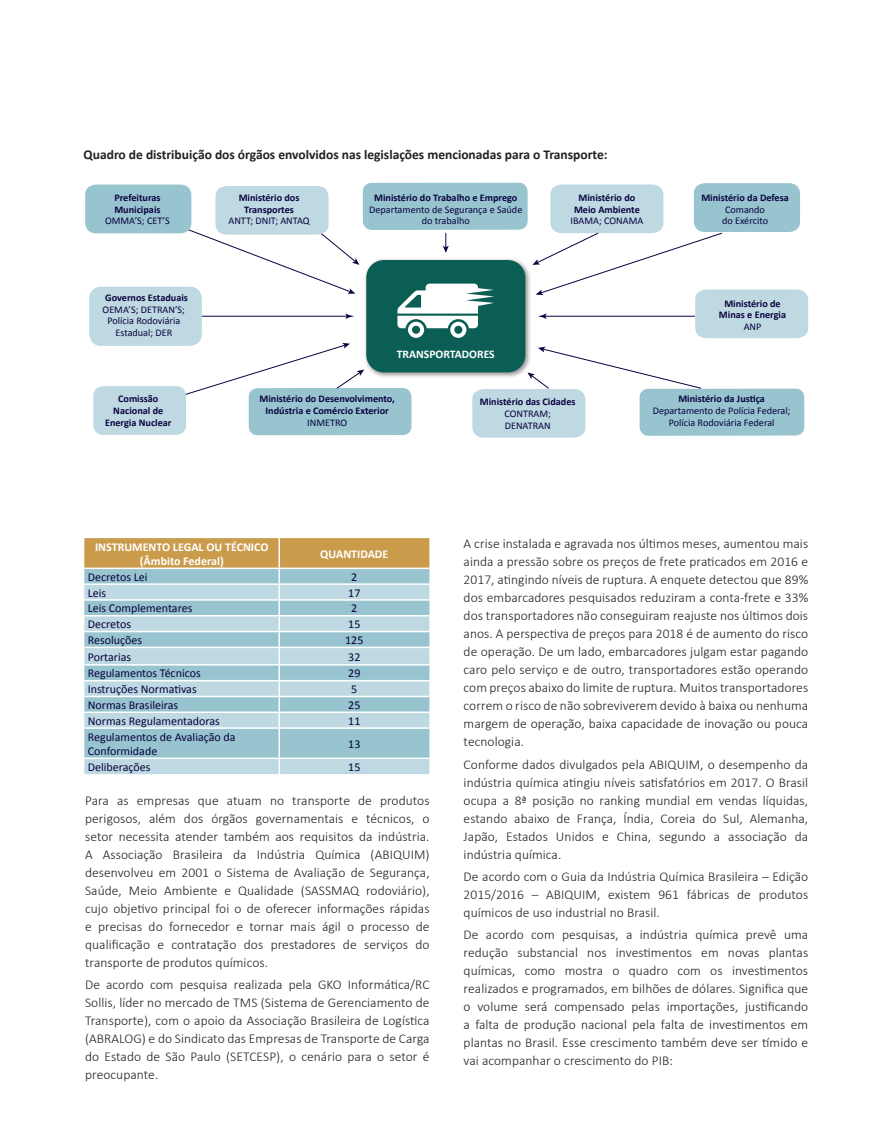
<style>
.page{position:relative;width:872px;height:1127px;background:#fff}
.page>*{position:absolute;margin:0;border:0;box-sizing:border-box;transform-origin:0 0}
.t1{font:300 13.5px/18px "Calibri";letter-spacing:.005em;color:#231f20;text-align:justify}
.t2{font:700 13.5px "Calibri";color:#231f20}
.t3{font:12px/14.4px "Calibri";color:#0a023f}
.t4{font:700 12px/14.4px "Calibri";color:#fff;text-align:center}
.t5{font:700 11.7px "Calibri";color:#fff}
.t6{font:700 10.2px/11.7px "Calibri";color:#0a023f;text-align:center}
.t7{font:10.2px/11.7px "Calibri";color:#0a023f;text-align:center}
.s1{font-weight:400}
.s2{font-weight:700}
</style>
<div class="page">
<svg style="left:84px;top:729px;width:345px;height:45px;background:#a4cbd5"></svg>
<svg style="left:84px;top:538px;width:345px;height:189px;background:#b6cac5"></svg>
<hr style="left:278px;top:729px;width:2px;height:28px;background:#fff">
<hr style="left:84px;top:757px;width:195px;height:2px;background:#fff">
<hr style="left:279px;top:757px;width:150px;height:2px;background:#fff">
<svg style="left:278px;top:759px;width:2px;height:15px"></svg>
<div style="left:362px;top:182px;width:166px;height:48px;background:#97c4cf;border-radius:10px"></div>
<div style="left:639px;top:388px;width:165px;height:48px;background:#97c4cf;border-radius:10px"></div>
<div style="left:248px;top:388px;width:164px;height:47px;background:#97c4cf;border-radius:10px"></div>
<img style="left:365px;top:259px;width:165px;height:118px">
<div style="left:366px;top:260px;width:159px;height:112px;background:#0b5e53;border-radius:17px"></div>
<svg style="left:397px;top:284px;width:97px;height:54px"></svg>
<hr style="left:197px;top:316px;width:151px;height:1px;background:#0a023f">
<svg style="left:345px;top:313px;width:9px;height:6px"></svg>
<svg style="left:443px;top:233px;width:6px;height:20px"></svg>
<svg style="left:532px;top:183px;width:276px;height:155px"></svg>
<svg style="left:184px;top:343px;width:180px;height:52px"></svg>
<svg style="left:472px;top:347px;width:229px;height:91px"></svg>
<svg style="left:85px;top:185px;width:274px;height:109px"></svg>
<div style="left:93px;top:386px;width:93px;height:49px;background:#bed9e1;border-radius:10px"></div>
<div style="left:89px;top:287px;width:113px;height:59px;background:#bed9e1;border-radius:12px"></div>
<p class="t2" style="left:84px;top:146px;width:525px">Quadro de distribuição dos órgãos envolvidos nas legislações mencionadas para o Transporte:</p>
<p class="t6" style="left:105px;top:192px;width:66px">Prefeituras<br>Municipais<br><span class="s1">OMMA’S; CET’S</span></p>
<p class="t6" style="left:228px;top:192px;width:83px">Ministério dos<br>Transportes<br><span class="s1">ANTT; DNIT; ANTAQ</span></p>
<p class="t7" style="left:369px;top:192px;width:155px"><span class="s2">Ministério do Trabalho e Emprego<br></span>Departamento de Segurança e Saúde do trabalho</p>
<p class="t6" style="left:570px;top:192px;width:74px">Ministério do<br>Meio Ambiente<br><span class="s1">IBAMA; CONAMA</span></p>
<p class="t6" style="left:701px;top:192px;width:89px">Ministério da Defesa<br><span class="s1">Comando<br>do Exército</span></p>
<p class="t7" style="left:103px;top:292px;width:87px"><span class="s2">Governos Estaduais<br></span>OEMA’S; DETRAN’S;<br>Polícia Rodoviária<br>Estadual; DER</p>
<p class="t6" style="left:719px;top:297px;width:69px">Ministério de<br>Minas e Energia<br><span class="s1">ANP</span></p>
<p class="t5" style="left:397px;top:346px;width:99px">TRANSPORTADORES</p>
<p class="t6" style="left:105px;top:393px;width:68px">Comissão<br>Nacional de<br>Energia Nuclear</p>
<p class="t6" style="left:259px;top:393px;width:137px">Ministério do Desenvolvimento,<br>Indústria e Comércio Exterior<br><span class="s1">INMETRO</span></p>
<p class="t6" style="left:480px;top:396px;width:97px">Ministério das Cidades<br><span class="s1">CONTRAM;<br>DENATRAN</span></p>
<p class="t7" style="left:652px;top:393px;width:139px"><span class="s2">Ministério da Justiça<br></span>Departamento de Polícia Federal;<br>Polícia Rodoviária Federal</p>
<p class="t4" style="left:95px;top:539px;width:175px">INSTRUMENTO LEGAL OU TÉCNICO (Âmbito Federal)</p>
<p class="t4" style="left:320px;top:546px;width:70px">QUANTIDADE</p>
<p class="t3" style="left:88px;top:569px;width:61px">Decretos Lei</p>
<p class="t3" style="left:351px;top:569px;width:8px">2</p>
<p class="t3" style="left:88px;top:585px;width:20px">Leis</p>
<p class="t3" style="left:348px;top:585px;width:14px">17</p>
<p class="t3" style="left:88px;top:601px;width:106px">Leis Complementares</p>
<p class="t3" style="left:351px;top:601px;width:8px">2</p>
<p class="t3" style="left:88px;top:617px;width:45px">Decretos</p>
<p class="t3" style="left:348px;top:617px;width:14px">15</p>
<p class="t3" style="left:88px;top:633px;width:56px">Resoluções</p>
<p class="t3" style="left:345px;top:633px;width:20px">125</p>
<p class="t3" style="left:88px;top:649px;width:45px">Portarias</p>
<p class="t3" style="left:348px;top:649px;width:14px">32</p>
<p class="t3" style="left:88px;top:666px;width:114px">Regulamentos Técnicos</p>
<p class="t3" style="left:348px;top:666px;width:14px">29</p>
<p class="t3" style="left:88px;top:682px;width:110px">Instruções Normativas</p>
<p class="t3" style="left:351px;top:682px;width:8px">5</p>
<p class="t3" style="left:88px;top:698px;width:92px">Normas Brasileiras</p>
<p class="t3" style="left:348px;top:698px;width:14px">25</p>
<p class="t3" style="left:88px;top:713px;width:134px">Normas Regulamentadoras</p>
<p class="t3" style="left:348px;top:713px;width:14px">11</p>
<p class="t3" style="left:88px;top:729px;width:149px">Regulamentos de Avaliação da<br>Conformidade</p>
<p class="t3" style="left:348px;top:736px;width:14px">13</p>
<p class="t3" style="left:88px;top:759px;width:64px">Deliberações</p>
<p class="t3" style="left:348px;top:759px;width:14px">15</p>
<p class="t1" style="left:85px;top:791px;width:346px">Para as empresas que atuam no transporte de produtos perigosos, além dos órgãos governamentais e técnicos, o setor necessita atender também aos requisitos da indústria.<br>A Associação Brasileira da Indústria Química (ABIQUIM) desenvolveu em 2001 o Sistema de Avaliação de Segurança, Saúde, Meio Ambiente e Qualidade (SASSMAQ rodoviário), cujo objetivo principal foi o de oferecer informações rápidas e precisas do fornecedor e tornar mais ágil o processo de qualificação e contratação dos prestadores de serviços do transporte de produtos químicos.</p>
<p class="t1" style="left:85px;top:975px;width:346px">De acordo com pesquisa realizada pela GKO Informática/RC Sollis, líder no mercado de TMS (Sistema de Gerenciamento de Transporte), com o apoio da Associação Brasileira de Logística (ABRALOG) e do Sindicato das Empresas de Transporte de Carga do Estado de São Paulo (SETCESP), o cenário para o setor é preocupante.</p>
<p class="t1" style="left:463px;top:535px;width:346px">A crise instalada e agravada nos últimos meses, aumentou mais ainda a pressão sobre os preços de frete praticados em 2016 e 2017, atingindo níveis de ruptura. A enquete detectou que 89% dos embarcadores pesquisados reduziram a conta-frete e 33% dos transportadores não conseguiram reajuste nos últimos dois anos. A perspectiva de preços para 2018 é de aumento do risco de operação. De um lado, embarcadores julgam estar pagando caro pelo serviço e de outro, transportadores estão operando com preços abaixo do limite de ruptura. Muitos transportadores correm o risco de não sobreviverem devido à baixa ou nenhuma margem de operação, baixa capacidade de inovação ou pouca tecnologia.</p>
<p class="t1" style="left:463px;top:755px;width:346px">Conforme dados divulgados pela ABIQUIM, o desempenho da indústria química atingiu níveis satisfatórios em 2017. O Brasil ocupa a 8ª posição no ranking mundial em vendas líquidas, estando abaixo de França, Índia, Coreia do Sul, Alemanha, Japão, Estados Unidos e China, segundo a associação da indústria química.</p>
<p class="t1" style="left:463px;top:867px;width:346px">De acordo com o Guia da Indústria Química Brasileira – Edição 2015/2016 – ABIQUIM, existem 961 fábricas de produtos químicos de uso industrial no Brasil.</p>
<p class="t1" style="left:463px;top:925px;width:346px">De acordo com pesquisas, a indústria química prevê uma redução substancial nos investimentos em novas plantas químicas, como mostra o quadro com os investimentos realizados e programados, em bilhões de dólares. Significa que o volume será compensado pelas importações, justificando a falta de produção nacional pela falta de investimentos em plantas no Brasil. Esse crescimento também deve ser tímido e vai acompanhar o crescimento do PIB:</p>
</div>
